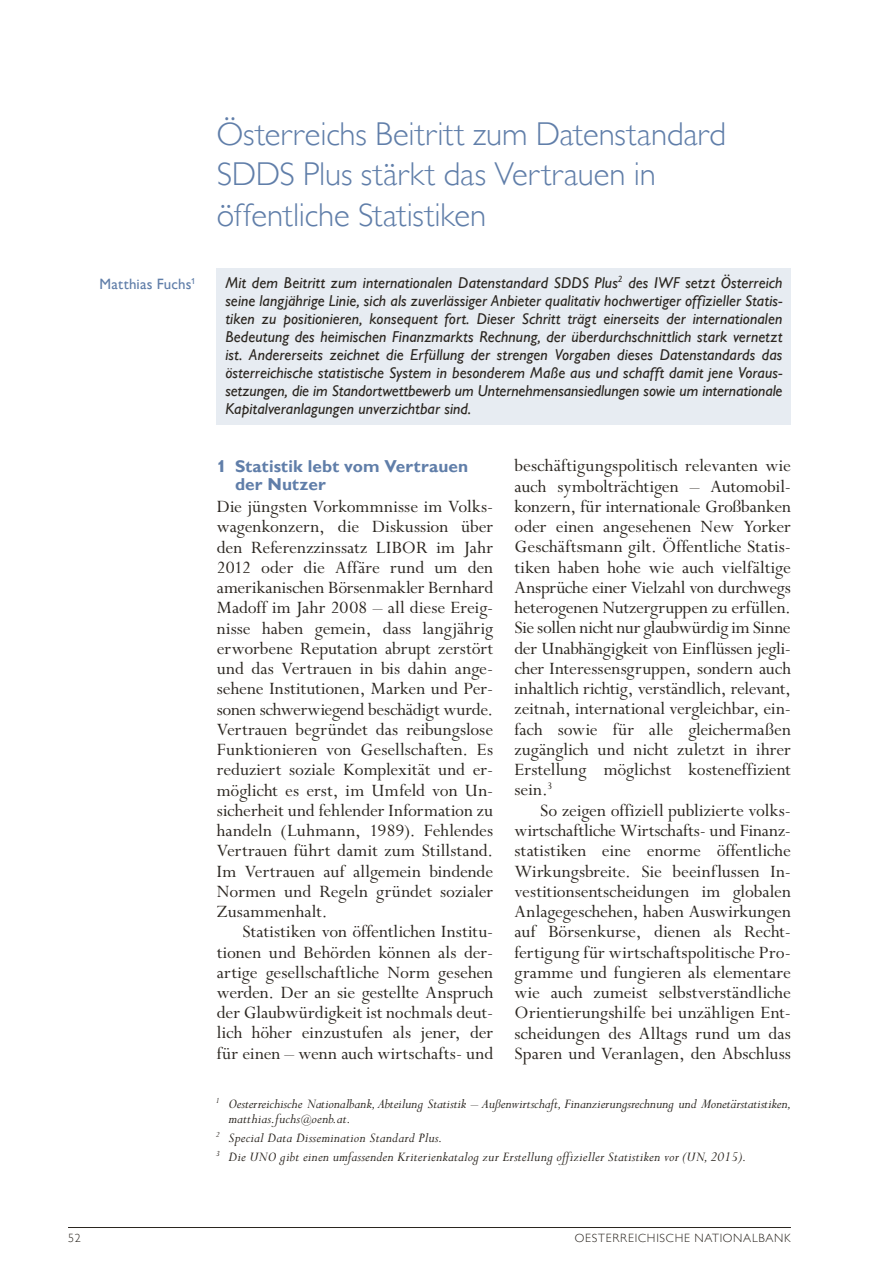
<style>
.page{position:relative;width:893px;height:1263px;background:#fff}
.page>*{position:absolute;margin:0;border:0;box-sizing:border-box;transform-origin:0 0}
.t1{font:300 33px/40.5px "Gill Sans MT Pro";letter-spacing:-.005em;color:#607ea9}
.t2{font:19.5px/20.2px "Perpetua Std";color:#2b2620;text-align:justify}
.t3{font:700 17.25px/18.8px "Gill Sans MT Pro";letter-spacing:.005em;color:#607ea9}
.t4{font:italic 500 15.75px/18px "Gill Sans MT Pro";letter-spacing:.005em;color:#2b2620;text-align:justify}
.t5{font:italic 15px/15px "Perpetua Std";letter-spacing:-.01em;color:#2b2620}
.t6{font:italic 15px/19.2px "Perpetua Std";letter-spacing:.01em;color:#2b2620}
.t7{font:500 15px "Gill Sans MT Pro";letter-spacing:.01em;color:#607ea9}
.t8{font:300 12px "Gill Sans MT Pro";letter-spacing:.06em;color:#2b2620}
.s1{font-size:12px}
</style>
<div class="page">
<hr style="left:68px;top:1227px;width:723px;height:1px;background:#2b2620">
<div style="left:217px;top:268px;width:574px;height:156px;background:#e7ecf2"></div>
<p class="t7" style="left:100px;top:275px;width:98px">Matthias Fuchs<sup>1</sup></p>
<h1 class="t1" style="left:217px;top:113px;width:511px">Österreichs Beitritt zum Datenstandard<br>SDDS Plus stärkt das Vertrauen in öffentliche Statistiken</h1>
<p class="t4" style="left:225px;top:273px;width:559px">Mit dem Beitritt zum internationalen Datenstandard SDDS Plus<sup>2</sup> des IWF setzt Österreich seine langjährige Linie, sich als zuverlässiger Anbieter qualitativ hochwertiger offizieller Statis&shy;tiken zu positionieren, konsequent fort. Dieser Schritt trägt einerseits der internationalen Bedeutung des heimischen Finanzmarkts Rechnung, der überdurchschnittlich stark vernetzt ist. Andererseits zeichnet die Erfüllung der strengen Vorgaben dieses Datenstandards das österreichische statistische System in besonderem Maße aus und schafft damit jene Voraus&shy;setzungen, die im Standortwettbewerb um Unternehmensansiedlungen sowie um internationale Kapitalveranlagungen unverzichtbar sind.</p>
<p class="t3" style="left:235px;top:456px;width:235px;text-indent:-18px">1 Statistik lebt vom Vertrauen der Nutzer</p>
<p class="t2" style="left:217px;top:497px;width:278px">Die jüngsten Vorkommnisse im Volks&shy;wagenkonzern, die Diskussion über den Referenzzinssatz LIBOR im Jahr 2012 oder die Affäre rund um den amerikanischen Börsenmakler Bernhard Madoff im Jahr 2008 – all diese Ereig&shy;nisse haben gemein, dass langjährig erworbene Reputation abrupt zerstört und das Vertrauen in bis dahin ange&shy;sehene Institutionen, Marken und Per&shy;sonen schwerwiegend beschädigt wurde.<br>Vertrauen begründet das reibungslose Funktionieren von Gesellschaften. Es reduziert soziale Komplexität und er&shy;möglicht es erst, im Umfeld von Un&shy;sicherheit und fehlender Information zu handeln (Luhmann, 1989). Fehlendes Vertrauen führt damit zum Stillstand.<br>Im Vertrauen auf allgemein bindende Normen und Regeln gründet sozialer Zusammenhalt.</p>
<p class="t2" style="left:217px;top:922px;width:278px;text-indent:26px">Statistiken von öffentlichen Institu&shy;tionen und Behörden können als der&shy;artige gesellschaftliche Norm gesehen werden. Der an sie gestellte Anspruch der Glaubwürdigkeit ist nochmals deut&shy;lich höher einzustufen als jener, der für einen – wenn auch wirtschafts- und</p>
<p class="t2" style="left:514px;top:456px;width:278px">beschäftigungspolitisch relevanten wie auch symbolträchtigen – Automobil&shy;konzern, für internationale Großbanken oder einen angesehenen New Yorker Geschäftsmann gilt. Öffentliche Statis&shy;tiken haben hohe wie auch vielfältige Ansprüche einer Vielzahl von durchwegs heterogenen Nutzergruppen zu erfüllen.<br>Sie sollen nicht nur glaubwürdig im Sinne der Unabhängigkeit von Einflüssen jegli&shy;cher Interessensgruppen, sondern auch inhaltlich richtig, verständlich, relevant, zeitnah, international vergleichbar, ein&shy;fach sowie für alle gleichermaßen zugänglich und nicht zuletzt in ihrer Erstellung möglichst kosteneffizient sein.<sup>3</sup></p>
<p class="t2" style="left:514px;top:801px;width:278px;text-indent:26px">So zeigen offiziell publizierte volks&shy;wirtschaftliche Wirtschafts- und Finanz&shy;statistiken eine enorme öffentliche Wirkungsbreite. Sie beeinflussen In&shy;vestitionsentscheidungen im globalen Anlagegeschehen, haben Auswirkungen auf Börsenkurse, dienen als Recht&shy;fertigung für wirtschaftspolitische Pro&shy;gramme und fungieren als elementare wie auch zumeist selbstverständliche Orientierungshilfe bei unzähligen Ent&shy;scheidungen des Alltags rund um das Sparen und Veranlagen, den Abschluss</p>
<p class="t5" style="left:229px;top:1096px;width:564px;text-indent:-13px"><sup>1</sup> Oesterreichische Nationalbank, Abteilung Statistik – Außenwirtschaft, Finanzierungsrechnung und Monetärstatistiken, matthias.fuchs<span class="s1">@</span>oenb.at.</p>
<p class="t6" style="left:216px;top:1129px;width:532px"><sup>2</sup> Special Data Dissemination Standard Plus.<br><sup>3</sup> Die UNO gibt einen umfassenden Kriterienkatalog zur Erstellung offizieller Statistiken vor (UN, 2015).</p>
<p class="t8" style="left:68px;top:1231px;width:14px">52</p>
<p class="t8" style="left:575px;top:1231px;width:218px">OESTERREICHISCHE NATIONALBANK</p>
</div>
